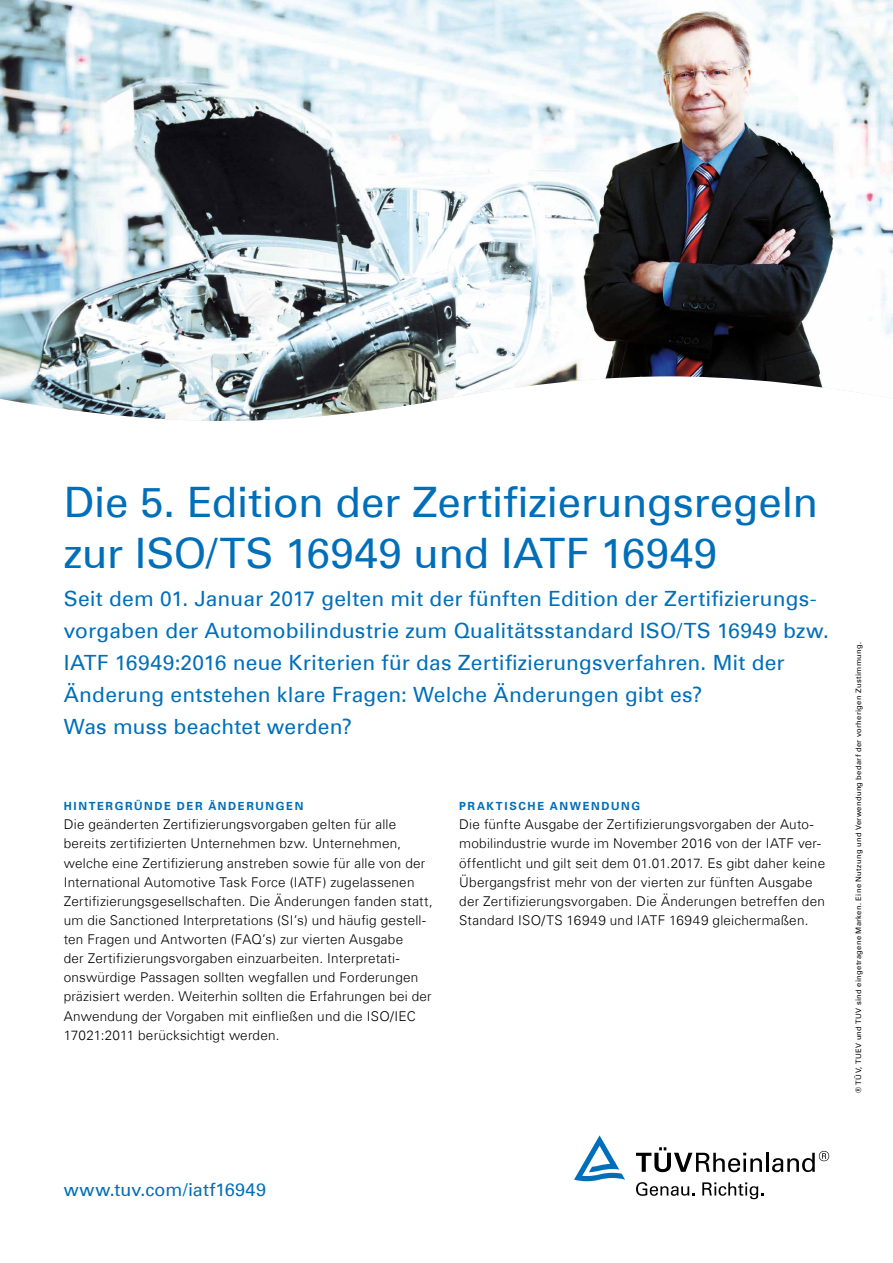
<style>
.page{position:relative;width:893px;height:1263px;background:#fff}
.page>*{position:absolute;margin:0;border:0;box-sizing:border-box;transform-origin:0 0}
.t1{font:42px/51px "Univers Com 55 Roman";letter-spacing:-.005em;color:#006fb9}
.t2{font:21px/32px "Univers Com 55 Roman";letter-spacing:.01em;color:#006fb9}
.t3{font:18px "Univers Com 55 Roman";letter-spacing:.01em;color:#006fb9}
.t4{font:300 13.5px/19.2px "Univers Com 45";letter-spacing:.015em;color:#000}
.t5{font:700 11.25px "Univers Com 65";letter-spacing:.145em;color:#006fb9}
.t6{font:7.5px "Univers Com 55 Roman";letter-spacing:.05em;color:#000}
</style>
<div class="page">
<svg style="left:636px;top:1147px;width:126px;height:25px"></svg>
<hr style="left:766px;top:1153px;width:3px;height:19px;background:#000">
<svg style="left:772px;top:1151px;width:57px;height:21px"></svg>
<svg style="left:636px;top:1182px;width:58px;height:14px"></svg>
<svg style="left:702px;top:1182px;width:61px;height:17px"></svg>
<svg style="left:574px;top:1135px;width:51px;height:46px"></svg>
<img style="left:0;top:0;width:893px;height:421px">
<h1 class="t1" style="left:64px;top:476px;width:756px">Die 5. Edition der Zertifizierungsregeln zur ISO/TS 16949 und IATF 16949</h1>
<p class="t2" style="left:64px;top:583px;width:767px">Seit dem 01. Januar 2017 gelten mit der fünften Edition der Zertifizierungs&shy;vorgaben der Automobilindustrie zum Qualitätsstandard ISO/TS 16949 bzw.<br>IATF 16949:2016 neue Kriterien für das Zertifizierungsverfahren. Mit der Änderung entstehen klare Fragen: Welche Änderungen gibt es?<br>Was muss beachtet werden?</p>
<p class="t5" style="left:64px;top:799px;width:241px">HINTERGRÜNDE DER ÄNDERUNGEN</p>
<p class="t4" style="left:64px;top:815px;width:371px">Die geänderten Zertifizierungsvorgaben gelten für alle bereits zertifizierten Unternehmen bzw. Unternehmen, welche eine Zertifizierung anstreben sowie für alle von der International Automotive Task Force (IATF) zugelassenen Zertifizierungsgesellschaften. Die Änderungen fanden statt, um die Sanctioned Interpretations (SI’s) und häufig gestell&shy;ten Fragen und Antworten (FAQ’s) zur vierten Ausgabe<br>der Zertifizierungsvorgaben einzuarbeiten. Interpretati&shy;onswürdige Passagen sollten wegfallen und Forderungen präzisiert werden. Weiterhin sollten die Erfahrungen bei der Anwendung der Vorgaben mit einfließen und die ISO/IEC 17021:2011 berücksichtigt werden.</p>
<p class="t5" style="left:459px;top:799px;width:183px">PRAKTISCHE ANWENDUNG</p>
<p class="t4" style="left:459px;top:815px;width:367px">Die fünfte Ausgabe der Zertifizierungsvorgaben der Auto&shy;mobilindustrie wurde im November 2016 von der IATF ver&shy;öffentlicht und gilt seit dem 01.01.2017. Es gibt daher keine Übergangsfrist mehr von der vierten zur fünften Ausgabe der Zertifizierungsvorgaben. Die Änderungen betreffen den Standard ISO/TS 16949 und IATF 16949 gleichermaßen.</p>
<p class="t6" style="left:854px;top:1093px;width:452px;rotate:-90deg">® TÜV, TUEV und TUV sind eingetragene Marken. Eine Nutzung und Verwendung bedarf der vorherigen Zustimmung.</p>
<h3 class="t3" style="left:64px;top:1178px;width:204px">www.tuv.com/iatf16949</h3>
</div>
